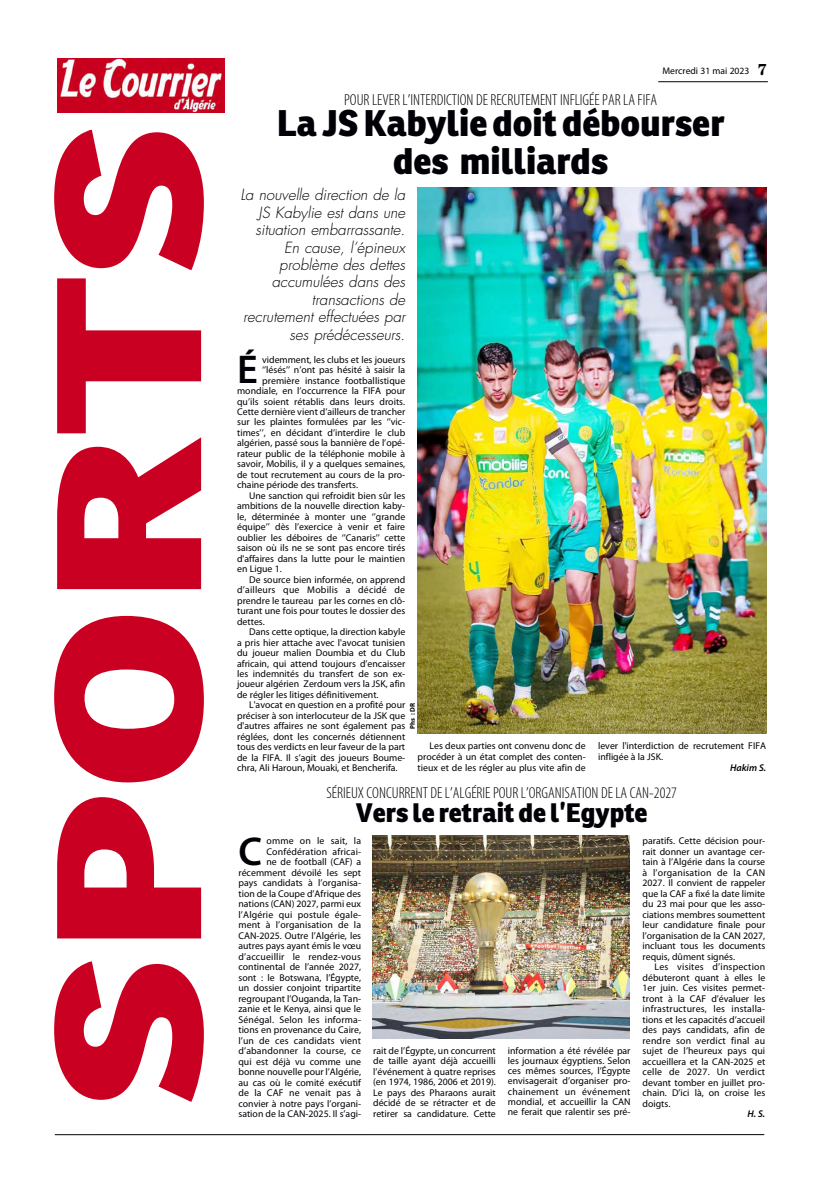
<style>
.page{position:relative;width:823px;height:1191px;background:#fff}
.page>*{position:absolute;margin:0;border:0;box-sizing:border-box;transform-origin:0 0}
.t1{font:800 200px "Ronnia";color:#c90021;scale:1.34 1}
.t2{font:600 40.3px "Myriad Pro";color:#000006}
.t3{font:800 36px/37.8px "Ronnia";color:#000006;text-align:center}
.t4{font:800 26px "Ronnia";color:#000006}
.t5{font:300 condensed 16px "Myriad Pro";color:#000006}
.t6{font:italic 300 15px/17.4px "Futura";color:#000006;text-align:right}
.t7{font:9.8px/10.5px "Myriad Pro";color:#000006;text-align:justify}
.t8{font:9.8px "Myriad Pro";letter-spacing:.02em;color:#000006}
.t9{font:italic 600 9.8px "Myriad Pro";color:#000006}
.t10{font:9.6px "Myriad Pro";color:#000006}
.t11{font:700 6.8px "Myriad Pro";color:#000006}
.s1{font-family:"Century IT Cby BT";font-weight:700;font-size:16px}
</style>
<div class="page">
<hr style="left:55px;top:1134px;width:708px;height:1px;background:#000006">
<hr style="left:657px;top:81px;width:110px;height:1px;background:#000006">
<img style="left:57px;top:59px;width:167px;height:53px">
<img style="left:417px;top:188px;width:348px;height:545px">
<img style="left:372px;top:835px;width:256px;height:203px">
<p class="t1" style="left:57px;top:1107px;width:735px;rotate:-90deg">SPORTS</p>
<p class="t10" style="left:662px;top:67px;width:106px">Mercredi 31 mai 2023 <span class="s1">7</span></p>
<p class="t5" style="left:344px;top:94px;width:314px">POUR LEVER L’INTERDICTION DE RECRUTEMENT INFLIGÉE PAR LA FIFA</p>
<p class="t3" style="left:277px;top:108px;width:449px">La JS Kabylie doit débourser des milliards</p>
<p class="t6" style="left:240px;top:187px;width:166px">La nouvelle direction de la<br>JS Kabylie est dans une situation embarrassante.<br>En cause, l’épineux problème des dettes accumulées dans des transactions de recrutement effectuées par ses prédécesseurs.</p>
<p class="t2" style="left:237px;top:354px;width:22px">É</p>
<p class="t7" style="left:262px;top:355px;width:144px">videmment, les clubs et les joueurs</p>
<p class="t7" style="left:262px;top:365px;width:144px">‘’lésés’’ n’ont pas hésité à saisir la</p>
<p class="t7" style="left:262px;top:376px;width:144px">première instance footballistique</p>
<p class="t7" style="left:237px;top:386px;width:169px">mondiale, en l’occurrence la FIFA pour</p>
<p class="t7" style="left:237px;top:397px;width:169px">qu’ils soient rétablis dans leurs droits.</p>
<p class="t7" style="left:237px;top:407px;width:169px">Cette dernière vient d’ailleurs de trancher</p>
<p class="t7" style="left:237px;top:418px;width:169px">sur les plaintes formulées par les ‘’vic-</p>
<p class="t7" style="left:237px;top:428px;width:169px">times’’, en décidant d’interdire le club</p>
<p class="t7" style="left:237px;top:439px;width:169px">algérien, passé sous la bannière de l’opé-</p>
<p class="t7" style="left:237px;top:449px;width:169px">rateur public de la téléphonie mobile à</p>
<p class="t7" style="left:237px;top:459px;width:169px">savoir, Mobilis, il y a quelques semaines,</p>
<p class="t7" style="left:237px;top:470px;width:169px">de tout recrutement au cours de la pro-</p>
<p class="t7" style="left:237px;top:480px;width:122px">chaine période des transferts.</p>
<p class="t7" style="left:249px;top:491px;width:157px">Une sanction qui refroidit bien sûr les</p>
<p class="t7" style="left:237px;top:501px;width:169px">ambitions de la nouvelle direction kaby-</p>
<p class="t7" style="left:237px;top:512px;width:170px">le, déterminée à monter une ‘’grande</p>
<p class="t7" style="left:237px;top:522px;width:169px">équipe’’ dès l’exercice à venir et faire</p>
<p class="t7" style="left:237px;top:533px;width:169px">oublier les déboires de ‘’Canaris’’ cette</p>
<p class="t7" style="left:237px;top:543px;width:169px">saison où ils ne se sont pas encore tirés</p>
<p class="t7" style="left:237px;top:554px;width:169px">d'affaires dans la lutte pour le maintien</p>
<p class="t7" style="left:237px;top:564px;width:46px">en Ligue 1.</p>
<p class="t7" style="left:249px;top:575px;width:157px">De source bien informée, on apprend</p>
<p class="t8" style="left:237px;top:586px;width:169px">d’ailleurs que Mobilis a décidé de</p>
<p class="t7" style="left:237px;top:596px;width:169px">prendre le taureau par les cornes en clô-</p>
<p class="t7" style="left:237px;top:606px;width:169px">turant une fois pour toutes le dossier des</p>
<p class="t7" style="left:237px;top:617px;width:29px">dettes.</p>
<p class="t7" style="left:249px;top:627px;width:157px">Dans cette optique, la direction kabyle</p>
<p class="t7" style="left:237px;top:638px;width:169px">a pris hier attache avec l'avocat tunisien</p>
<p class="t7" style="left:237px;top:648px;width:169px">du joueur malien Doumbia et du Club</p>
<p class="t7" style="left:237px;top:659px;width:169px">africain, qui attend toujours d’encaisser</p>
<p class="t7" style="left:237px;top:669px;width:169px">les indemnités du transfert de son ex-</p>
<p class="t7" style="left:237px;top:679px;width:169px">joueur algérien Zerdoum vers la JSK, afin</p>
<p class="t7" style="left:237px;top:690px;width:143px">de régler les litiges définitivement.</p>
<p class="t7" style="left:249px;top:700px;width:157px">L'avocat en question en a profité pour</p>
<p class="t7" style="left:237px;top:711px;width:169px">préciser à son interlocuteur de la JSK que</p>
<p class="t7" style="left:237px;top:721px;width:169px">d'autres affaires ne sont également pas</p>
<p class="t7" style="left:237px;top:732px;width:169px">réglées, dont les concernés détiennent</p>
<p class="t7" style="left:237px;top:742px;width:169px">tous des verdicts en leur faveur de la part</p>
<p class="t7" style="left:237px;top:753px;width:169px">de la FIFA. Il s’agit des joueurs Boume-</p>
<p class="t7" style="left:237px;top:763px;width:162px">chra, Ali Haroun, Mouaki, et Bencherifa.</p>
<p class="t11" style="left:410px;top:729px;width:28px;rotate:-90deg">Phs : DR</p>
<p class="t7" style="left:417px;top:741px;width:169px;line-height:11.1px;text-indent:12px">Les deux parties ont convenu donc de procéder à un état complet des conten&shy;tieux et de les régler au plus vite afin de</p>
<p class="t7" style="left:597px;top:741px;width:169px">lever l'interdiction de recrutement FIFA</p>
<p class="t7" style="left:597px;top:752px;width:66px">infligée à la JSK.</p>
<p class="t9" style="left:729px;top:764px;width:38px">Hakim S.</p>
<p class="t5" style="left:326px;top:787px;width:352px">SÉRIEUX CONCURRENT DE L’ALGÉRIE POUR L’ORGANISATION DE LA CAN-2027</p>
<p class="t4" style="left:355px;top:803px;width:293px">Vers le retrait de l’Egypte</p>
<p class="t2" style="left:238px;top:836px;width:25px">C</p>
<p class="t7" style="left:238px;top:836px;width:124px;text-align:right">omme on le sait, la<br>Confédération africai-<br>ne de football (CAF) a récemment dévoilé les sept pays candidats à l’organisa&shy;tion de la Coupe d’Afrique des nations (CAN) 2027, parmi eux l’Algérie qui postule égale&shy;ment à l’organisation de la<br>CAN-2025. Outre l’Algérie, les autres pays ayant émis le vœu d’accueillir le rendez-vous continental de l’année 2027, sont : le Botswana, l’Égypte, un dossier conjoint tripartite regroupant l’Ouganda, la Tan&shy;zanie et le Kenya, ainsi que le<br>Sénégal. Selon les informa&shy;tions en provenance du Caire, l’un de ces candidats vient d’abandonner la course, ce qui est déjà vu comme une bonne nouvelle pour l’Algérie, au cas où le comité exécutif de la CAF ne venait pas à convier à notre pays l’organi&shy;sation de la CAN-2025. Il s’agi-</p>
<p class="t7" style="left:373px;top:1045px;width:124px">rait de l’Égypte, un concurrent de taille ayant déjà accueilli l’événement à quatre reprises (en 1974, 1986, 2006 et 2019).<br>Le pays des Pharaons aurait décidé de se rétracter et de retirer sa candidature. Cette</p>
<p class="t7" style="left:507px;top:1046px;width:124px">information a été révélée par les journaux égyptiens. Selon ces mêmes sources, l’Égypte envisagerait d’organiser pro&shy;chainement un événement mondial, et accueillir la CAN ne ferait que ralentir ses pré-</p>
<p class="t7" style="left:642px;top:836px;width:124px">paratifs. Cette décision pour-</p>
<p class="t7" style="left:642px;top:847px;width:124px">rait donner un avantage cer-</p>
<p class="t7" style="left:642px;top:857px;width:124px">tain à l’Algérie dans la course</p>
<p class="t8" style="left:642px;top:868px;width:124px">à l’organisation de la CAN</p>
<p class="t7" style="left:642px;top:878px;width:124px">2027. Il convient de rappeler</p>
<p class="t7" style="left:642px;top:889px;width:124px">que la CAF a fixé la date limite</p>
<p class="t7" style="left:642px;top:899px;width:124px">du 23 mai pour que les asso-</p>
<p class="t7" style="left:642px;top:910px;width:124px">ciations membres soumettent</p>
<p class="t7" style="left:642px;top:920px;width:124px">leur candidature finale pour</p>
<p class="t7" style="left:642px;top:931px;width:124px">l’organisation de la CAN 2027,</p>
<p class="t7" style="left:642px;top:941px;width:124px">incluant tous les documents</p>
<p class="t7" style="left:642px;top:952px;width:94px">requis, dûment signés.</p>
<p class="t8" style="left:654px;top:963px;width:112px">Les visites d’inspection</p>
<p class="t7" style="left:642px;top:973px;width:124px">débuteront quant à elles le</p>
<p class="t7" style="left:642px;top:983px;width:124px">1er juin. Ces visites permet-</p>
<p class="t7" style="left:642px;top:994px;width:124px">tront à la CAF d’évaluer les</p>
<p class="t8" style="left:642px;top:1005px;width:124px">infrastructures, les installa-</p>
<p class="t7" style="left:642px;top:1015px;width:124px">tions et les capacités d’accueil</p>
<p class="t7" style="left:642px;top:1025px;width:124px">des pays candidats, afin de</p>
<p class="t8" style="left:642px;top:1036px;width:124px">rendre son verdict final au</p>
<p class="t7" style="left:642px;top:1046px;width:124px">sujet de l’heureux pays qui</p>
<p class="t7" style="left:642px;top:1056px;width:124px">accueillera et la CAN-2025 et</p>
<p class="t8" style="left:642px;top:1068px;width:124px">celle de 2027. Un verdict</p>
<p class="t7" style="left:642px;top:1077px;width:124px">devant tomber en juillet pro-</p>
<p class="t7" style="left:642px;top:1088px;width:124px">chain. D’ici là, on croise les</p>
<p class="t7" style="left:642px;top:1098px;width:29px">doigts.</p>
<p class="t9" style="left:747px;top:1110px;width:19px">H. S.</p>
</div>
